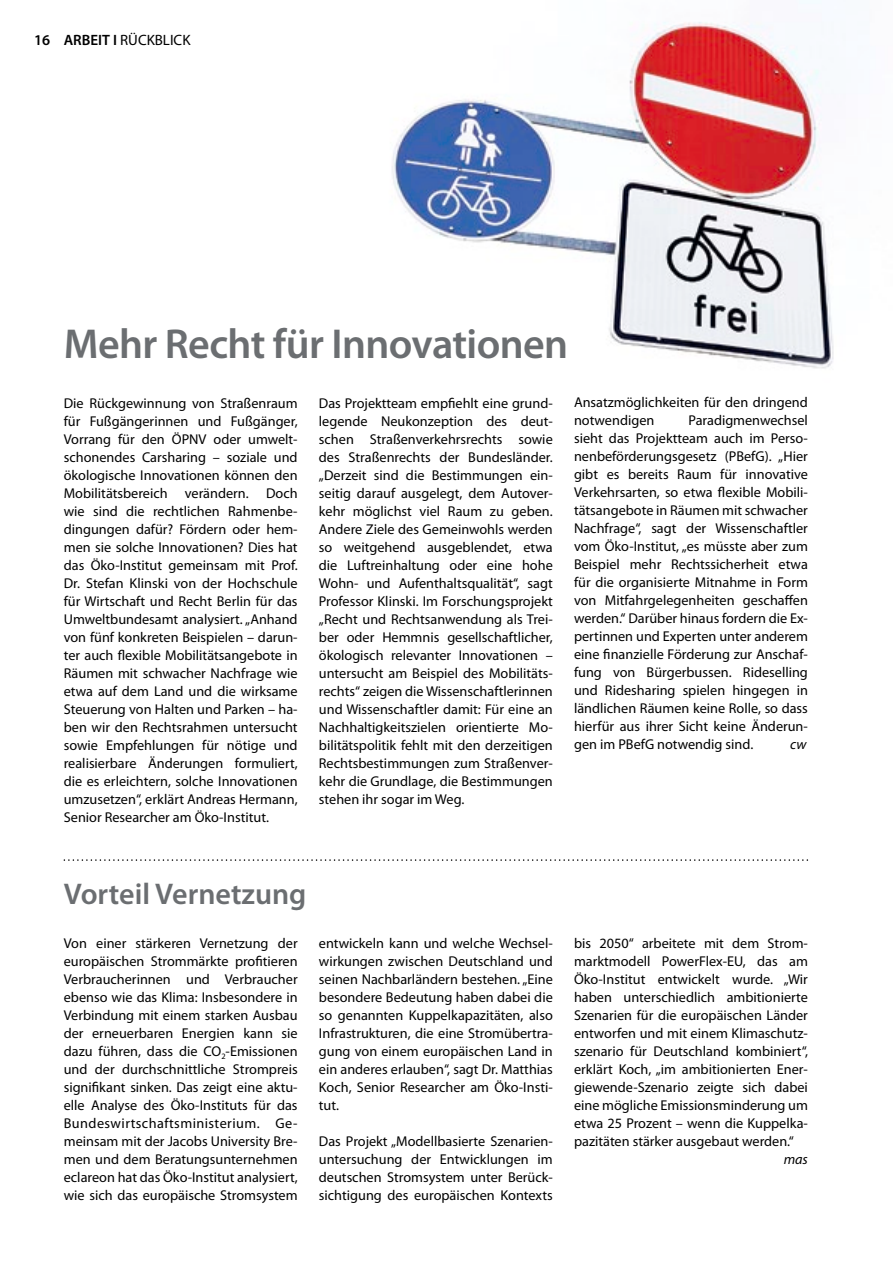
<style>
.page{position:relative;width:893px;height:1263px;background:#fff}
.page>*{position:absolute;margin:0;border:0;box-sizing:border-box;transform-origin:0 0}
.t1{font:600 42px "Myriad Pro";letter-spacing:-.015em;color:#6b6e71}
.t2{font:600 30px "Myriad Pro";color:#6b6e71}
.t3{font:600 15px "Myriad Pro";color:#000}
.t4{font:14.25px/18px "Myriad Pro";color:#000;text-align:justify}
.t5{font:italic 14.25px "Myriad Pro";color:#000}
.s1{font-weight:400}
</style>
<div class="page">
<img style="left:392px;top:0;width:442px;height:369px">
<svg style="left:64px;top:859px;width:744px;height:2px"></svg>
<p class="t3" style="left:34px;top:31px;width:158px">16 arbeiT i <span class="s1">RÜCKBLICK</span></p>
<h1 class="t1" style="left:64px;top:317px;width:506px">mehr recht für innovationen</h1>
<p class="t4" style="left:64px;top:394px;width:235px">Die Rückgewinnung von Straßenraum für Fußgängerinnen und Fußgänger, Vorrang für den ÖPNV oder umwelt&shy;schonendes Carsharing – soziale und ökologische Innovationen können den Mobilitätsbereich verändern. Doch wie sind die rechtlichen Rahmenbe&shy;dingungen dafür? Fördern oder hem&shy;men sie solche Innovationen? Dies hat das Öko-Institut gemeinsam mit Prof.<br>Dr. Stefan Klinski von der Hochschule für Wirtschaft und Recht Berlin für das Umweltbundesamt analysiert. „Anhand von fünf konkreten Beispielen – darun&shy;ter auch flexible Mobilitätsangebote in Räumen mit schwacher Nachfrage wie etwa auf dem Land und die wirksame Steuerung von Halten und Parken – ha&shy;ben wir den Rechtsrahmen untersucht sowie Empfehlungen für nötige und realisierbare Änderungen formuliert, die es erleichtern, solche Innovationen umzusetzen“, erklärt Andreas Hermann, Senior Researcher am Öko-Institut.</p>
<p class="t4" style="left:319px;top:393px;width:235px">Das Projektteam empfiehlt eine grund&shy;legende Neukonzeption des deut&shy;schen Straßenverkehrsrechts sowie des Straßenrechts der Bundesländer. „Derzeit sind die Bestimmungen ein&shy;seitig darauf ausgelegt, dem Autover&shy;kehr möglichst viel Raum zu geben.<br>Andere Ziele des Gemeinwohls werden so weitgehend ausgeblendet, etwa die Luftreinhaltung oder eine hohe Wohn- und Aufenthaltsqualität“, sagt Professor Klinski. Im Forschungsprojekt „Recht und Rechtsanwendung als Trei&shy;ber oder Hemmnis gesellschaftlicher, ökologisch relevanter Innovationen – untersucht am Beispiel des Mobilitäts&shy;rechts“ zeigen die Wissenschaftlerinnen und Wissenschaftler damit: Für eine an Nachhaltigkeitszielen orientierte Mo&shy;bilitätspolitik fehlt mit den derzeitigen Rechtsbestimmungen zum Straßenver&shy;kehr die Grundlage, die Bestimmungen stehen ihr sogar im Weg.</p>
<p class="t4" style="left:574px;top:393px;width:235px">Ansatzmöglichkeiten für den dringend notwendigen</p>
<p class="t4" style="left:574px;top:411px;width:235px;text-indent:114px">Paradigmenwechsel sieht das Projektteam auch im Perso&shy;nenbeförderungsgesetz (PBefG). „Hier gibt es bereits Raum für innovative Verkehrsarten, so etwa flexible Mobili&shy;tätsangebote in Räumen mit schwacher Nachfrage“, sagt der Wissenschaftler vom Öko-Institut, „es müsste aber zum Beispiel mehr Rechtssicherheit etwa für die organisierte Mitnahme in Form von Mitfahrgelegenheiten geschaffen werden.“ Darüber hinaus fordern die Ex&shy;pertinnen und Experten unter anderem eine finanzielle Förderung zur Anschaf&shy;fung von Bürgerbussen. Rideselling und Ridesharing spielen hingegen in ländlichen Räumen keine Rolle, so dass hierfür aus ihrer Sicht keine Änderun&shy;gen im PBefG notwendig sind.</p>
<p class="t5" style="left:790px;top:736px;width:18px">cw</p>
<h2 class="t2" style="left:64px;top:875px;width:244px">Vorteil Vernetzung</h2>
<p class="t4" style="left:64px;top:933px;width:235px">Von einer stärkeren Vernetzung der europäischen Strommärkte profitieren Verbraucherinnen und Verbraucher ebenso wie das Klima: Insbesondere in Verbindung mit einem starken Ausbau der erneuerbaren Energien kann sie dazu führen, dass die CO<sub>2</sub>-Emissionen und der durchschnittliche Strompreis signifikant sinken. Das zeigt eine aktu&shy;elle Analyse des Öko-Instituts für das Bundeswirtschaftsministerium. Ge&shy;meinsam mit der Jacobs University Bre&shy;men und dem Beratungsunternehmen eclareon hat das Öko-Institut analysiert, wie sich das europäische Stromsystem</p>
<p class="t4" style="left:319px;top:934px;width:235px">entwickeln kann und welche Wechsel&shy;wirkungen zwischen Deutschland und seinen Nachbarländern bestehen. „Eine besondere Bedeutung haben dabei die so genannten Kuppelkapazitäten, also Infrastrukturen, die eine Stromübertra&shy;gung von einem europäischen Land in ein anderes erlauben“, sagt Dr. Matthias Koch, Senior Researcher am Öko-Insti&shy;tut.</p>
<p class="t4" style="left:319px;top:1131px;width:235px">Das Projekt „Modellbasierte Szenarien&shy;untersuchung der Entwicklungen im deutschen Stromsystem unter Berück&shy;sichtigung des europäischen Kontexts</p>
<p class="t4" style="left:574px;top:933px;width:235px">bis 2050“ arbeitete mit dem Strom&shy;marktmodell PowerFlex-EU, das am Öko-Institut entwickelt wurde. „Wir haben unterschiedlich ambitionierte Szenarien für die europäischen Länder entworfen und mit einem Klimaschutz&shy;szenario für Deutschland kombiniert“, erklärt Koch, „im ambitionierten Ener&shy;giewende-Szenario zeigte sich dabei eine mögliche Emissionsminderung um etwa 25 Prozent – wenn die Kuppelka&shy;pazitäten stärker ausgebaut werden.“</p>
<p class="t5" style="left:784px;top:1150px;width:26px">mas</p>
</div>
